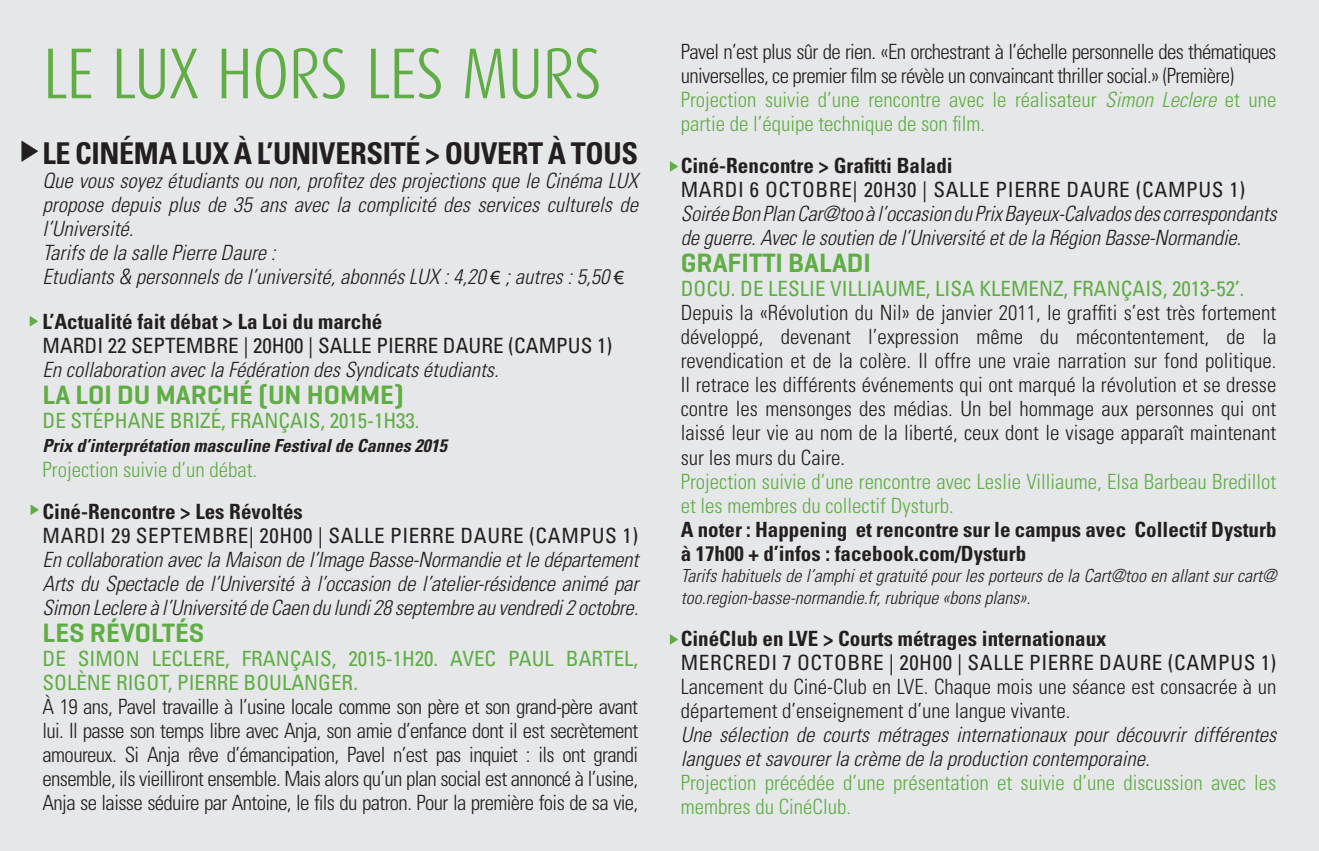
<style>
.page{position:relative;width:1319px;height:851px;background:#fff}
.page>*{position:absolute;margin:0;border:0;box-sizing:border-box;transform-origin:0 0}
.t1{font:300 72px "Dax Condensed";letter-spacing:-.02em;color:#60ad45}
.t2{font:700 condensed 30px "Univers";letter-spacing:-.01em;color:#231f20}
.t3{font:600 27px "Geogrotesque";color:#60ad45}
.t4{font:300 condensed 21px/24px "Univers";color:#231f20;text-align:justify}
.t5{font:italic 300 condensed 21px/24px "Univers";color:#231f20}
.t6{font:300 condensed 21px/24px "Univers";letter-spacing:-.03em;color:#231f20}
.t7{font:700 condensed 21px/24px "Univers";color:#231f20}
.t8{font:300 condensed 21px/24px "Univers";color:#60ad45}
.t9{font:condensed 21px/24px "Univers";color:#60ad45}
.t10{font:condensed 21px "Univers";letter-spacing:.03em;color:#231f20}
.t11{font:condensed 21px "Univers";color:#231f20}
.t12{font:italic 300 condensed 18px/21.6px "Univers";color:#231f20}
.t13{font:italic 700 condensed 18px "Univers";color:#231f20}
.s1{color:#60ad45}
.s2{font-style:italic;color:#60ad45}
.s3{font-family:"Arial";font-weight:400;font-style:normal;font-stretch:normal;font-size:18px}
</style>
<div class="page">
<div style="left:0;top:0;width:1318px;height:850px;background:#e6e7e9"></div>
<svg style="left:22px;top:141px;width:16px;height:20px"></svg>
<svg style="left:30px;top:316px;width:8px;height:10px"></svg>
<svg style="left:31px;top:504px;width:8px;height:11px"></svg>
<svg style="left:669px;top:161px;width:9px;height:11px"></svg>
<svg style="left:669px;top:634px;width:9px;height:10px"></svg>
<h1 class="t1" style="left:43px;top:34px;width:561px">LE LUX HORS LES MURS</h1>
<p class="t6" style="left:680px;top:40px;width:597px">Pavel n’est plus sûr de rien. «En orchestrant à l’échelle personnelle des thématiques universelles, ce premier film se révèle un convaincant thriller social.» (Première)<br><span class="s1">Projection suivie d’une rencontre avec le réalisateur</span> <span class="s2">Simon Leclere</span> <span class="s1">et une partie de l’équipe technique de son film.</span></p>
<p class="t7" style="left:680px;top:154px;width:273px">Ciné-Rencontre &gt; Grafitti Baladi</p>
<p class="t10" style="left:680px;top:176px;width:566px">MARDI 6 OCTOBRE| 20H30 | SALLE PIERRE DAURE (CAMPUS 1)</p>
<p class="t5" style="left:680px;top:202px;width:597px">Soirée Bon Plan Car@too à l’occasion du Prix Bayeux-Calvados des correspondants de guerre. Avec le soutien de l’Université et de la Région Basse-Normandie.</p>
<p class="t3" style="left:680px;top:246px;width:192px">GRAFITTI BALADI</p>
<p class="t9" style="left:680px;top:276px;width:565px">DOCU. DE LESLIE VILLIAUME, LISA KLEMENZ, FRANÇAIS, 2013-52’.</p>
<p class="t4" style="left:680px;top:301px;width:597px">Depuis la «Révolution du Nil» de janvier 2011, le graffiti s’est très fortement développé, devenant l’expression même du mécontentement, de la revendication et de la colère. Il offre une vraie narration sur fond politique.<br>Il retrace les différents événements qui ont marqué la révolution et se dresse contre les mensonges des médias. Un bel hommage aux personnes qui ont laissé leur vie au nom de la liberté, ceux dont le visage apparaît maintenant sur les murs du Caire.</p>
<p class="t8" style="left:680px;top:469px;width:597px">Projection suivie d’une rencontre avec Leslie Villiaume, Elsa Barbeau Bredillot et les membres du collectif Dysturb.</p>
<p class="t7" style="left:680px;top:517px;width:597px">A noter : Happening et rencontre sur le campus avec Collectif Dysturb à 17h00 + d’infos : facebook.com/Dysturb</p>
<p class="t12" style="left:680px;top:565px;width:597px">Tarifs habituels de l’amphi et gratuité pour les porteurs de la Cart@too en allant sur cart@ too.region-basse-normandie.fr, rubrique «bons plans».</p>
<p class="t7" style="left:680px;top:626px;width:427px">CinéClub en LVE &gt; Courts métrages internationaux</p>
<p class="t10" style="left:680px;top:649px;width:597px">MERCREDI 7 OCTOBRE | 20H00 | SALLE PIERRE DAURE (CAMPUS 1)</p>
<p class="t4" style="left:680px;top:674px;width:597px">Lancement du Ciné-Club en LVE. Chaque mois une séance est consacrée à un département d’enseignement d’une langue vivante.</p>
<p class="t5" style="left:680px;top:722px;width:597px">Une sélection de courts métrages internationaux pour découvrir différentes langues et savourer la crème de la production contemporaine.</p>
<p class="t8" style="left:680px;top:770px;width:597px">Projection précédée d’une présentation et suivie d’une discussion avec les membres du CinéClub.</p>
<h2 class="t2" style="left:43px;top:135px;width:597px">LE CINÉMA LUX À L’UNIVERSITÉ &gt; OUVERT À TOUS</h2>
<p class="t5" style="left:43px;top:169px;width:597px">Que vous soyez étudiants ou non, profitez des projections que le Cinéma LUX propose depuis plus de 35 ans avec la complicité des services culturels de l’Université.<br>Tarifs de la salle Pierre Daure :<br>Etudiants &amp; personnels de l’université, abonnés LUX : 4,20 <span class="s3">€</span> ; autres : 5,50 <span class="s3">€</span></p>
<p class="t7" style="left:43px;top:310px;width:341px">L’Actualité fait débat &gt; La Loi du marché</p>
<p class="t11" style="left:43px;top:332px;width:571px">MARDI 22 SEPTEMBRE | 20H00 | SALLE PIERRE DAURE (CAMPUS 1)</p>
<p class="t5" style="left:43px;top:358px;width:457px">En collaboration avec la Fédération des Syndicats étudiants.</p>
<p class="t3" style="left:43px;top:378px;width:363px">LA LOI DU MARCHÉ (UN HOMME)</p>
<p class="t9" style="left:43px;top:408px;width:378px">DE STÉPHANE BRIZÉ, FRANÇAIS, 2015-1H33.</p>
<p class="t13" style="left:43px;top:435px;width:405px">Prix d’interprétation masculine Festival de Cannes 2015</p>
<p class="t8" style="left:43px;top:457px;width:216px">Projection suivie d’un débat.</p>
<p class="t7" style="left:43px;top:499px;width:262px">Ciné-Rencontre &gt; Les Révoltés</p>
<p class="t10" style="left:43px;top:521px;width:597px">MARDI 29 SEPTEMBRE| 20H00 | SALLE PIERRE DAURE (CAMPUS 1)</p>
<p class="t5" style="left:43px;top:547px;width:597px;text-align:justify">En collaboration avec la Maison de l’Image Basse-Normandie et le département Arts du Spectacle de l’Université à l’occasion de l’atelier-résidence animé par Simon Leclere à l’Université de Caen du lundi 28 septembre au vendredi 2 octobre.</p>
<p class="t3" style="left:43px;top:615px;width:163px">LES RÉVOLTÉS</p>
<p class="t9" style="left:43px;top:645px;width:597px">DE SIMON LECLERE, FRANÇAIS, 2015-1H20. AVEC PAUL BARTEL,<br>SOLÈNE RIGOT, PIERRE BOULANGER.</p>
<p class="t4" style="left:43px;top:694px;width:597px">À 19 ans, Pavel travaille à l’usine locale comme son père et son grand-père avant lui. Il passe son temps libre avec Anja, son amie d’enfance dont il est secrètement amoureux. Si Anja rêve d’émancipation, Pavel n’est pas inquiet : ils ont grandi ensemble, ils vieilliront ensemble. Mais alors qu’un plan social est annoncé à l’usine, Anja se laisse séduire par Antoine, le fils du patron. Pour la première fois de sa vie,</p>
</div>
